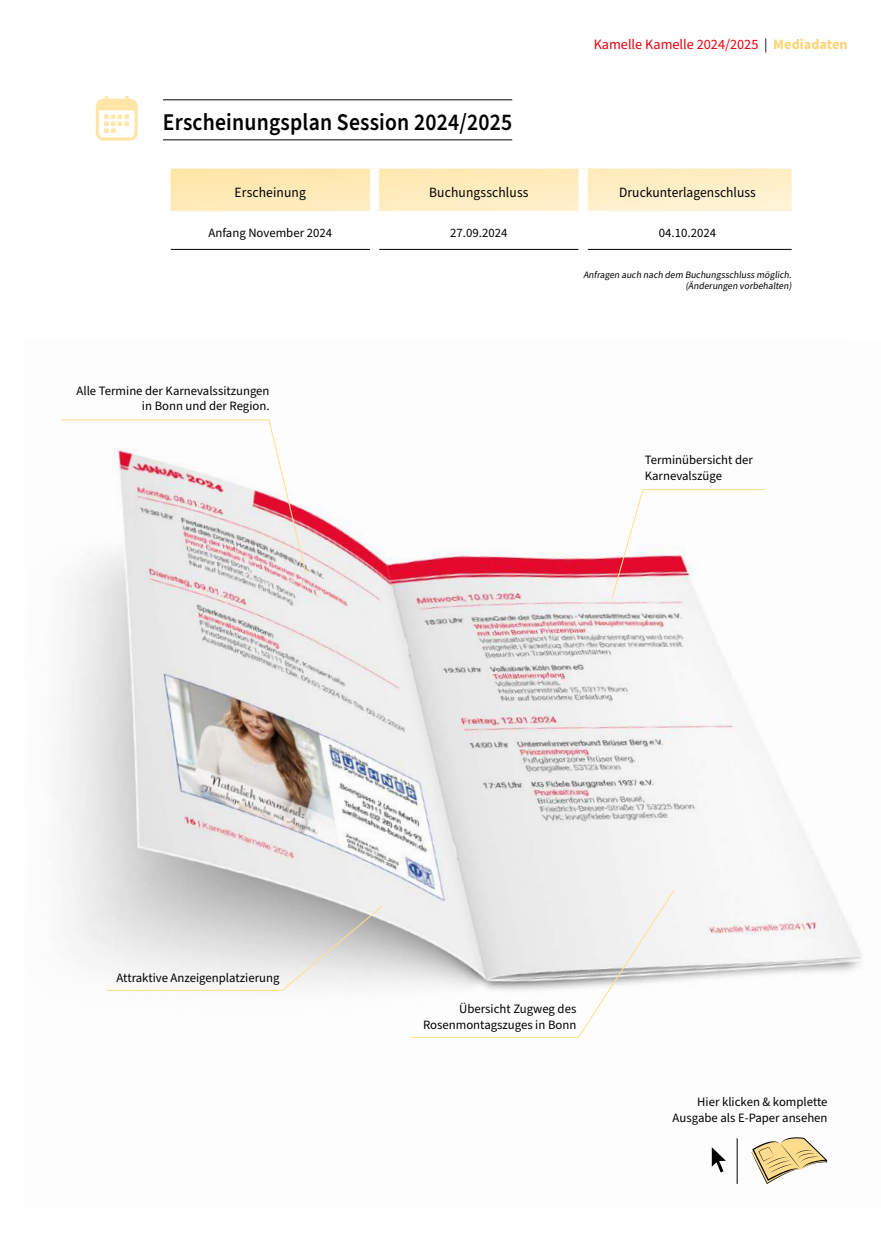
<style>
.page{position:relative;width:881px;height:1238px;background:#fff}
.page>*{position:absolute;margin:0;border:0;box-sizing:border-box;transform-origin:0 0}
.t1{font:600 24px "Source Sans Pro";letter-spacing:.01em;color:#000;scale:.9 1}
.t2{font:14.25px "Source Sans Pro";color:#e7000e}
.t3{font:14.1px "Source Sans Pro";letter-spacing:.01em;color:#000;scale:.95 1}
.t4{font:12.75px/15.3px "Source Sans Pro";color:#000;text-align:right}
.g{font:9.75px "Source Sans Pro";color:#000}
.s1{color:#000}
.s2{font-weight:700;color:#f9d579}
</style>
<div class="page">
<img style="left:63px;top:506px;width:800px;height:678px">
<svg style="left:60px;top:419px;width:247px;height:156px"></svg>
<svg style="left:610px;top:489px;width:156px;height:110px"></svg>
<svg style="left:410px;top:888px;width:265px;height:150px"></svg>
<svg style="left:170px;top:168px;width:621px;height:43px"></svg>
<hr style="left:170px;top:249px;width:200px;height:1px;background:#000">
<hr style="left:379px;top:249px;width:199px;height:1px;background:#000">
<hr style="left:587px;top:249px;width:204px;height:1px;background:#000">
<div style="left:370px;top:168px;width:9px;height:43px;background:#fff"></div>
<div style="left:578px;top:168px;width:9px;height:43px;background:#fff"></div>
<svg style="left:96px;top:96px;width:42px;height:45px"></svg>
<hr style="left:163px;top:139px;width:349px;height:1px;background:#000">
<hr style="left:163px;top:99px;width:349px;height:1px;background:#000">
<svg style="left:106px;top:904px;width:278px;height:87px"></svg>
<hr style="left:736px;top:1138px;width:1px;height:45px;background:#000">
<svg style="left:711px;top:1147px;width:14px;height:25px"></svg>
<svg style="left:751px;top:1137px;width:76px;height:46px"></svg>
<p class="t1" style="left:163px;top:106px;width:389px">Erscheinungsplan Session 2024/2025</p>
<p class="t2" style="left:593px;top:34px;width:255px">Kamelle Kamelle 2024/2025 <span class="s1">|</span> <span class="s2">Mediadaten</span></p>
<p class="t3" style="left:234px;top:183px;width:76px">Erscheinung</p>
<p class="t3" style="left:429px;top:183px;width:106px">Buchungsschluss</p>
<p class="t3" style="left:619px;top:183px;width:145px">Druckunterlagenschluss</p>
<p class="t4" style="left:208px;top:225px;width:125px">Anfang November 2024</p>
<p class="t4" style="left:450px;top:225px;width:59px">27.09.2024</p>
<p class="t4" style="left:658px;top:225px;width:59px">04.10.2024</p>
<p class="g" style="left:583px;top:268px;width:211px">Anfragen auch nach dem Buchungsschluss möglich.</p>
<p class="g" style="left:685px;top:279px;width:110px">(Änderungen vorbehalten)</p>
<p class="t4" style="left:76px;top:383px;width:194px">Alle Termine der Karnevalssitzungen in Bonn und der Region.</p>
<p class="t4" style="left:644px;top:453px;width:110px">Terminübersicht der</p>
<p class="t4" style="left:644px;top:468px;width:79px">Karnevalszüge</p>
<p class="t4" style="left:116px;top:970px;width:164px">Attraktive Anzeigenplatzierung</p>
<p class="t4" style="left:459px;top:1001px;width:119px">Übersicht Zugweg des</p>
<p class="t4" style="left:423px;top:1017px;width:155px">Rosenmontagszuges in Bonn</p>
<p class="t4" style="left:672px;top:1093px;width:156px;line-height:16.5px">Hier klicken &amp; komplette<br>Ausgabe als E-Paper ansehen</p>
</div>
